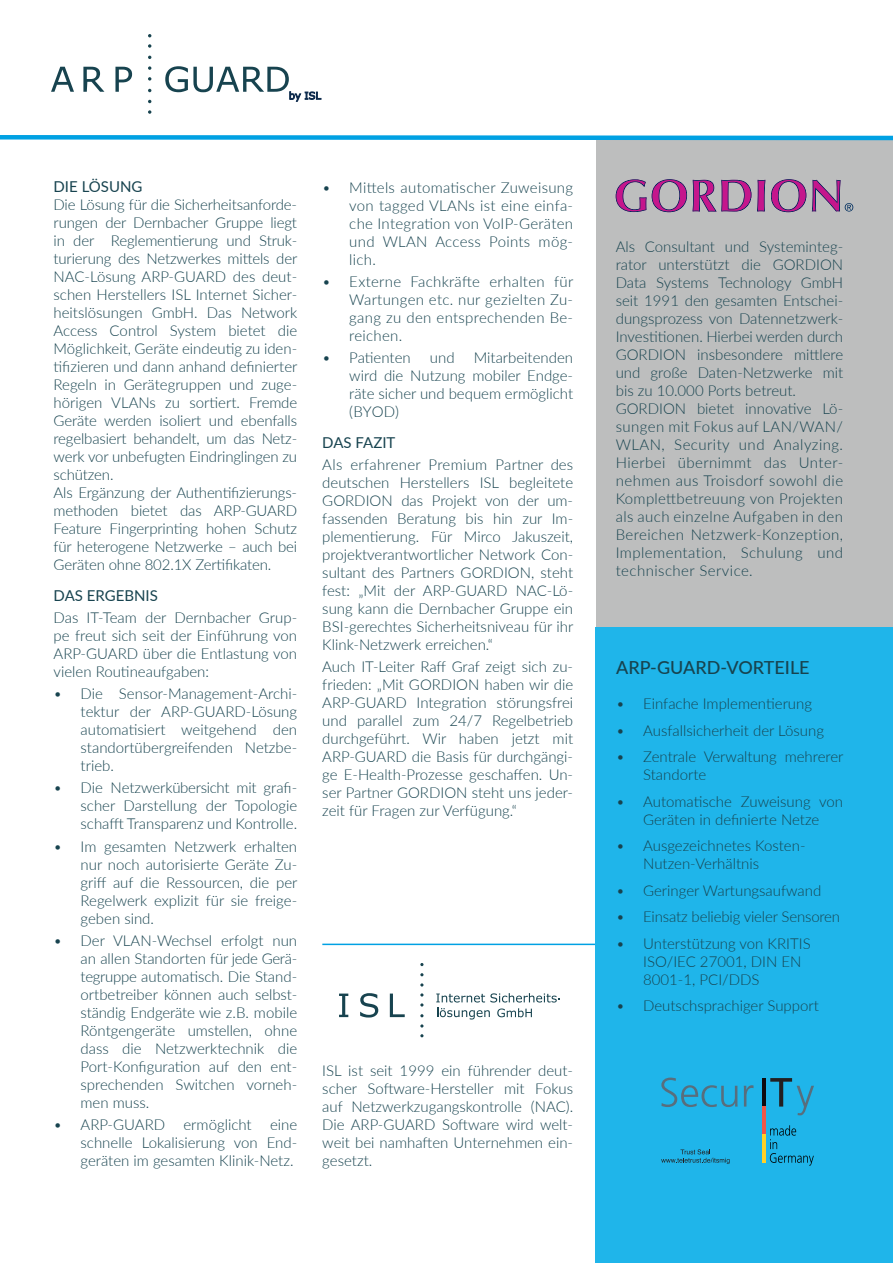
<style>
.page{position:relative;width:893px;height:1263px;background:#fff}
.page>*{position:absolute;margin:0;border:0;box-sizing:border-box;transform-origin:0 0}
.t1{font:500 18px "Lato";color:#17434f}
.t2{font:300 15px/18px "Lato";color:#17434f;text-align:justify}
.t3{font:15px "Lato";color:#17434f}
</style>
<div class="page">
<hr style="left:322px;top:944px;width:277px;height:1px;background:#00a1e3">
<div style="left:596px;top:140px;width:297px;height:510px;background:#bdbebe"></div>
<div style="left:595px;top:628px;width:298px;height:635px;background:#1fb5ea"></div>
<svg style="left:616px;top:179px;width:237px;height:33px"></svg>
<svg style="left:51px;top:67px;width:23px;height:25px"></svg>
<svg style="left:83px;top:67px;width:21px;height:25px"></svg>
<svg style="left:115px;top:67px;width:17px;height:25px"></svg>
<svg style="left:148px;top:44px;width:3px;height:4px"></svg>
<svg style="left:148px;top:66px;width:3px;height:4px"></svg>
<svg style="left:148px;top:77px;width:3px;height:4px"></svg>
<svg style="left:148px;top:110px;width:3px;height:4px"></svg>
<svg style="left:165px;top:66px;width:156px;height:35px"></svg>
<svg style="left:0;top:135px;width:893px;height:6px;background:#3cb5e6"></svg>
<hr style="left:762px;top:1078px;width:3px;height:28px;background:#0e0b10">
<hr style="left:762px;top:1106px;width:3px;height:28px;background:#ef5747">
<hr style="left:762px;top:1134px;width:3px;height:29px;background:#ffd127">
<svg style="left:661px;top:1077px;width:77px;height:30px"></svg>
<svg style="left:744px;top:1085px;width:9px;height:21px"></svg>
<svg style="left:770px;top:1078px;width:44px;height:37px"></svg>
<svg style="left:770px;top:1125px;width:44px;height:41px"></svg>
<svg style="left:661px;top:1149px;width:69px;height:15px"></svg>
<svg style="left:339px;top:993px;width:9px;height:24px"></svg>
<svg style="left:360px;top:993px;width:18px;height:24px"></svg>
<svg style="left:390px;top:993px;width:15px;height:24px"></svg>
<svg style="left:436px;top:993px;width:124px;height:9px"></svg>
<svg style="left:437px;top:1008px;width:53px;height:11px"></svg>
<svg style="left:497px;top:1008px;width:35px;height:9px"></svg>
<p class="t3" style="left:54px;top:176px;width:90px">DIE LÖSUNG</p>
<p class="t2" style="left:54px;top:195px;width:245px;text-align:left">Die Lösung für die Sicherheitsanforde&shy;rungen der Dernbacher Gruppe liegt in der Reglementierung und Struk&shy;turierung des Netzwerkes mittels der NAC-Lösung ARP-GUARD des deut&shy;schen Herstellers ISL Internet Sicher&shy;heitslösungen GmbH. Das Network Access Control System bietet die Möglichkeit, Geräte eindeutig zu iden&shy;tifizieren und dann anhand definierter Regeln in Gerätegruppen und zuge&shy;hörigen VLANs zu sortiert. Fremde Geräte werden isoliert und ebenfalls regelbasiert behandelt, um das Netz&shy;werk vor unbefugten Eindringlingen zu schützen.<br>Als Ergänzung der Authentifizierungs&shy;methoden bietet das ARP-GUARD Feature Fingerprinting hohen Schutz für heterogene Netzwerke – auch bei Geräten ohne 802.1X Zertifikaten.</p>
<p class="t3" style="left:54px;top:584px;width:106px">DAS ERGEBNIS</p>
<p class="t2" style="left:54px;top:608px;width:245px">Das IT-Team der Dernbacher Grup&shy;pe freut sich seit der Einführung von ARP-GUARD über die Entlastung von vielen Routineaufgaben:</p>
<p class="t2" style="left:81px;top:684px;width:218px;text-indent:-27px">• Die Sensor-Management-Archi&shy;tektur der ARP-GUARD-Lösung automatisiert weitgehend den standortübergreifenden Netzbe&shy;trieb.</p>
<p class="t2" style="left:81px;top:778px;width:218px;text-indent:-27px">• Die Netzwerkübersicht mit grafi&shy;scher Darstellung der Topologie schafft Transparenz und Kontrolle.</p>
<p class="t2" style="left:81px;top:837px;width:218px;text-indent:-27px">• Im gesamten Netzwerk erhalten nur noch autorisierte Geräte Zu&shy;griff auf die Ressourcen, die per Regelwerk explizit für sie freige&shy;geben sind.</p>
<p class="t2" style="left:81px;top:931px;width:218px;text-indent:-27px">• Der VLAN-Wechsel erfolgt nun an allen Standorten für jede Gerä&shy;tegruppe automatisch. Die Stand&shy;ortbetreiber können auch selbst&shy;ständig Endgeräte wie z.B. mobile Röntgengeräte umstellen, ohne dass die Netzwerktechnik die Port-Konfiguration auf den ent&shy;sprechenden Switchen vorneh&shy;men muss.</p>
<p class="t2" style="left:81px;top:1115px;width:218px;text-indent:-27px">• ARP-GUARD ermöglicht eine schnelle Lokalisierung von End&shy;geräten im gesamten Klinik-Netz.</p>
<p class="t2" style="left:349px;top:178px;width:225px;text-indent:-27px">• Mittels automatischer Zuweisung von tagged VLANs ist eine einfa&shy;che Integration von VoIP-Geräten und WLAN Access Points mög&shy;lich.</p>
<p class="t2" style="left:349px;top:272px;width:226px;text-indent:-27px">• Externe Fachkräfte erhalten für Wartungen etc. nur gezielten Zu&shy;gang zu den entsprechenden Be&shy;reichen.</p>
<p class="t2" style="left:322px;top:348px;width:90px">• Patienten</p>
<p class="t2" style="left:430px;top:348px;width:26px">und</p>
<p class="t2" style="left:349px;top:348px;width:225px;text-indent:124px">Mitarbeitenden wird die Nutzung mobiler Endge&shy;räte sicher und bequem ermöglicht (BYOD)</p>
<p class="t3" style="left:322px;top:432px;width:75px">DAS FAZIT</p>
<p class="t2" style="left:322px;top:455px;width:253px">Als erfahrener Premium Partner des deutschen Herstellers ISL begleitete GORDION das Projekt von der um&shy;fassenden Beratung bis hin zur Im&shy;plementierung. Für Mirco Jakuszeit, projektverantwortlicher Network Con&shy;sultant des Partners GORDION, steht fest: „Mit der ARP-GUARD NAC-Lö&shy;sung kann die Dernbacher Gruppe ein BSI-gerechtes Sicherheitsniveau für ihr Klink-Netzwerk erreichen.“</p>
<p class="t2" style="left:322px;top:657px;width:252px;text-align:left">Auch IT-Leiter Raff Graf zeigt sich zu&shy;frieden: „Mit GORDION haben wir die ARP-GUARD Integration störungsfrei und parallel zum 24/7 Regelbetrieb durchgeführt. Wir haben jetzt mit ARP-GUARD die Basis für durchgängi&shy;ge E-Health-Prozesse geschaffen. Un&shy;ser Partner GORDION steht uns jeder&shy;zeit für Fragen zur Verfügung.“</p>
<p class="t2" style="left:322px;top:1061px;width:252px">ISL ist seit 1999 ein führender deut&shy;scher Software-Hersteller mit Fokus auf Netzwerkzugangskontrolle (NAC).<br>Die ARP-GUARD Software wird welt&shy;weit bei namhaften Unternehmen ein&shy;gesetzt.</p>
<p class="t2" style="left:616px;top:237px;width:229px;text-align:left">Als Consultant und Systeminteg&shy;rator unterstützt die GORDION<br>Data Systems Technology GmbH seit 1991 den gesamten Entschei&shy;dungsprozess von Datennetzwerk-<br>Investitionen. Hierbei werden durch<br>GORDION insbesondere mittlere und große Daten-Netzwerke mit bis zu 10.000 Ports betreut.<br>GORDION bietet innovative Lö&shy;sungen mit Fokus auf LAN/WAN/<br>WLAN, Security und Analyzing.<br>Hierbei übernimmt das Unter&shy;nehmen aus Troisdorf sowohl die<br>Komplettbetreuung von Projekten als auch einzelne Aufgaben in den<br>Bereichen Netzwerk-Konzeption,<br>Implementation, Schulung und technischer Service.</p>
<p class="t1" style="left:616px;top:655px;width:195px">ARP-GUARD-VORTEILE</p>
<p class="t2" style="left:616px;top:694px;width:197px">• Einfache Implementierung</p>
<p class="t2" style="left:616px;top:721px;width:209px">• Ausfallsicherheit der Lösung</p>
<p class="t2" style="left:643px;top:747px;width:202px;text-indent:-27px">• Zentrale Verwaltung mehrerer<br>Standorte</p>
<p class="t2" style="left:616px;top:792px;width:229px;text-align:center">• Automatische Zuweisung von<br>Geräten in definierte Netze</p>
<p class="t2" style="left:643px;top:836px;width:164px;text-indent:-27px">• Ausgezeichnetes Kosten-<br>Nutzen-Verhältnis</p>
<p class="t2" style="left:616px;top:881px;width:207px">• Geringer Wartungsaufwand</p>
<p class="t2" style="left:616px;top:907px;width:226px">• Einsatz beliebig vieler Sensoren</p>
<p class="t2" style="left:643px;top:934px;width:169px;text-align:left;text-indent:-27px">• Unterstützung von KRITIS<br>ISO/IEC 27001, DIN EN<br>8001-1, PCI/DDS</p>
<p class="t2" style="left:616px;top:996px;width:204px">• Deutschsprachiger Support</p>
</div>
